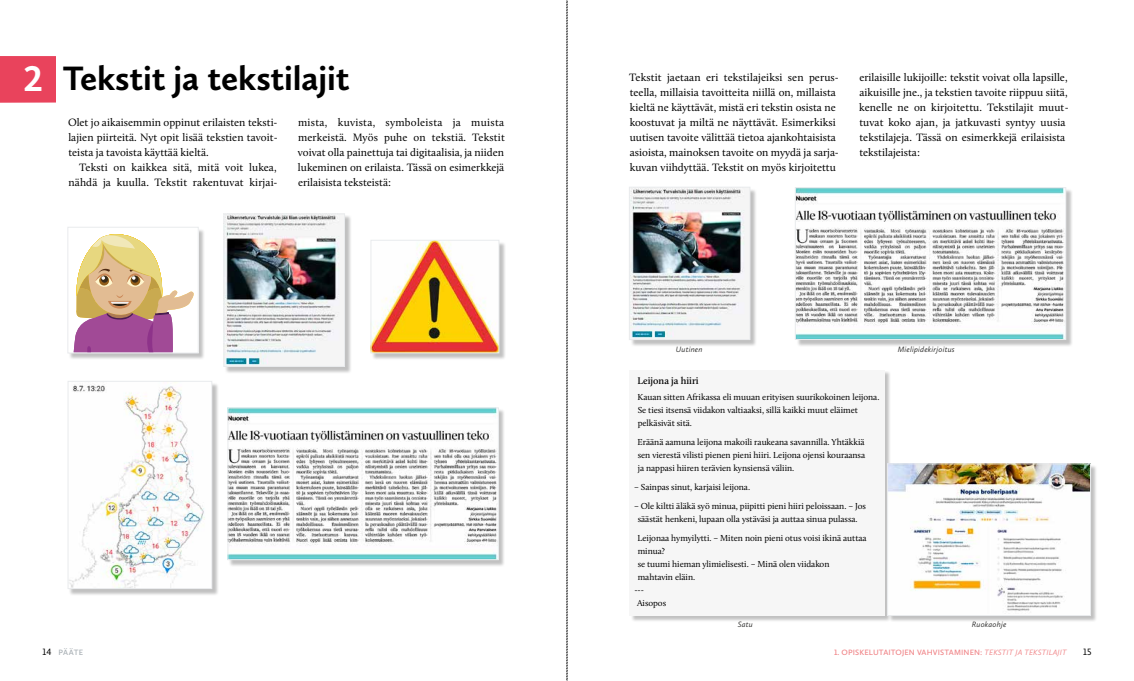
<style>
.page{position:relative;width:1134px;height:681px;background:#fff}
.page>*{position:absolute;margin:0;border:0;box-sizing:border-box;transform-origin:0 0}
.t1{font:700 35px "Calluna Sans";letter-spacing:-.005em;color:#000}
.t2{font:11px/15px "Calluna";color:#000;text-align:justify}
.t3{font:600 10px "Calluna";color:#000}
.t4{font:9.5px "Calluna Sans";color:#000}
.t5{font:9px/13px "Calluna";letter-spacing:-.005em;color:#000}
.t6{font:600 8px "Calluna Sans";letter-spacing:.015em;color:#f08689}
.t7{font:italic 8px "Calluna Sans";letter-spacing:.025em;color:#333332}
.t8{font:600 8px "Calluna Sans";letter-spacing:.035em;color:#a8afb4}
.s1{font-size:37px;color:#fff}
.s2{font-weight:400;font-size:9.5px;color:#000}
.s3{font-weight:400;font-style:italic}
</style>
<div class="page">
<div style="left:0;top:56px;width:56px;height:47px;background:#e9435c"></div>
<div style="left:630px;top:370px;width:262px;height:252px;background:#000;opacity:.25"></div>
<div style="left:629px;top:369px;width:255px;height:246px;background:#f6f6f6"></div>
<div style="left:372px;top:241px;width:134px;height:119px;background:#000;opacity:.25"></div>
<img style="left:373px;top:242px;width:124px;height:109px">
<div style="left:371px;top:240px;width:128px;height:113px;border:1px solid #e9ebed"></div>
<div style="left:69px;top:382px;width:150px;height:213px;background:#000;opacity:.25"></div>
<img style="left:70px;top:383px;width:140px;height:203px">
<div style="left:68px;top:381px;width:144px;height:207px;border:1px solid #e9ebed"></div>
<div style="left:68px;top:228px;width:138px;height:132px;background:#000;opacity:.25"></div>
<div style="left:68px;top:227px;width:130px;height:126px;background:#fff"></div>
<svg style="left:74px;top:234px;width:120px;height:117px"></svg>
<div style="left:68px;top:227px;width:130px;height:126px;border:1px solid #e9ebed"></div>
<div style="left:796px;top:188px;width:277px;height:158px;background:#000;opacity:.25"></div>
<img style="left:797px;top:189px;width:267px;height:148px">
<div style="left:795px;top:187px;width:271px;height:152px;border:1px solid #e9ebed"></div>
<div style="left:888px;top:464px;width:210px;height:158px;background:#000;opacity:.25"></div>
<img style="left:889px;top:465px;width:200px;height:148px">
<div style="left:887px;top:463px;width:204px;height:152px;border:1px solid #e9ebed"></div>
<div style="left:630px;top:188px;width:127px;height:158px;background:#000;opacity:.25"></div>
<img style="left:631px;top:189px;width:117px;height:149px">
<div style="left:629px;top:187px;width:121px;height:153px;border:1px solid #e9ebed"></div>
<div style="left:225px;top:214px;width:127px;height:159px;background:#000;opacity:.25"></div>
<img style="left:226px;top:216px;width:117px;height:148px">
<div style="left:224px;top:214px;width:121px;height:152px;border:1px solid #e9ebed"></div>
<div style="left:229px;top:408px;width:277px;height:159px;background:#000;opacity:.25"></div>
<img style="left:230px;top:409px;width:267px;height:148px">
<div style="left:228px;top:407px;width:271px;height:152px;border:1px solid #e9ebed"></div>
<svg style="left:566px;top:0;width:2px;height:681px"></svg>
<h1 class="t1" style="left:24px;top:57px;width:328px"><span class="s1">2</span> Tekstit ja tekstilajit</h1>
<p class="t2" style="left:629px;top:70px;width:211px;text-align:left">Tekstit jaetaan eri tekstilajeiksi sen perus&shy;teella, millaisia tavoitteita niillä on, millaista kieltä ne käyttävät, mistä eri tekstin osista ne koostuvat ja miltä ne näyttävät. Esimerkiksi uutisen tavoite välittää tietoa ajankohtaisista asioista, mainoksen tavoite on myydä ja sarja&shy;kuvan viihdyttää. Tekstit on myös kirjoitettu</p>
<p class="t2" style="left:859px;top:70px;width:211px;text-align:left">erilaisille lukijoille: tekstit voivat olla lapsille, aikuisille jne., ja tekstien tavoite riippuu siitä, kenelle ne on kirjoitettu. Tekstilajit muut&shy;tuvat koko ajan, ja jatkuvasti syntyy uusia tekstilajeja. Tässä on esimerkkejä erilaisista tekstilajeista:</p>
<p class="t2" style="left:68px;top:114px;width:211px">Olet jo aikaisemmin oppinut erilaisten teksti&shy;lajien piirteitä. Nyt opit lisää tekstien tavoit&shy;teista ja tavoista käyttää kieltä.</p>
<p class="t2" style="left:68px;top:159px;width:211px;text-align:right">Teksti on kaikkea sitä, mitä voit lukea, nähdä ja kuulla. Tekstit rakentuvat kirjai-</p>
<p class="t2" style="left:298px;top:114px;width:208px">mista, kuvista, symboleista ja muista merkeistä. Myös puhe on tekstiä. Tekstit voivat olla painettuja tai digitaalisia, ja niiden lukeminen on erilaista. Tässä on esimerkkejä erilaisista teksteistä:</p>
<p class="t7" style="left:676px;top:345px;width:28px">Uutinen</p>
<p class="t7" style="left:898px;top:345px;width:58px">Mielipidekirjoitus</p>
<p class="t3" style="left:637px;top:374px;width:63px">Leijona ja hiiri</p>
<p class="t5" style="left:638px;top:390px;width:243px">Kauan sitten Afrikassa eli muuan erityisen suurikokoinen leijona.<br>Se tiesi itsensä viidakon valtiaaksi, sillä kaikki muut eläimet pelkäsivät sitä.</p>
<p class="t5" style="left:637px;top:435px;width:229px;text-align:justify">Eräänä aamuna leijona makoili raukeana savannilla. Yhtäkkiä sen vierestä vilisti pienen pieni hiiri. Leijona ojensi kouraansa ja nappasi hiiren terävien kynsiensä väliin.</p>
<p class="t5" style="left:634px;top:480px;width:117px">– Sainpas sinut, karjaisi leijona.</p>
<p class="t5" style="left:634px;top:499px;width:233px;text-align:center">– Ole kiltti äläkä syö minua, piipitti pieni hiiri peloissaan. – Jos säästät henkeni, lupaan olla ystäväsi ja auttaa sinua pulassa.</p>
<p class="t5" style="left:637px;top:531px;width:231px">Leijonaa hymyilytti. – Miten noin pieni otus voisi ikinä auttaa</p>
<p class="t5" style="left:638px;top:544px;width:29px">minua?</p>
<p class="t5" style="left:638px;top:557px;width:193px">se tuumi hieman ylimielisesti. – Minä olen viidakon</p>
<p class="t5" style="left:638px;top:570px;width:59px">mahtavin eläin.</p>
<p class="t5" style="left:634px;top:583px;width:11px">---</p>
<p class="t5" style="left:637px;top:596px;width:31px">Aisopos</p>
<p class="t7" style="left:738px;top:619px;width:17px">Satu</p>
<p class="t7" style="left:972px;top:619px;width:36px">Ruokaohje</p>
<p class="t8" style="left:43px;top:647px;width:42px"><span class="s2">14</span> PÄÄTE</p>
<p class="t6" style="left:834px;top:647px;width:234px">1. OPISKELUTAITOJEN VAHVISTAMINEN: <span class="s3">TEKSTIT JA TEKSTILAJIT</span></p>
<p class="t4" style="left:1083px;top:646px;width:10px">15</p>
</div>
